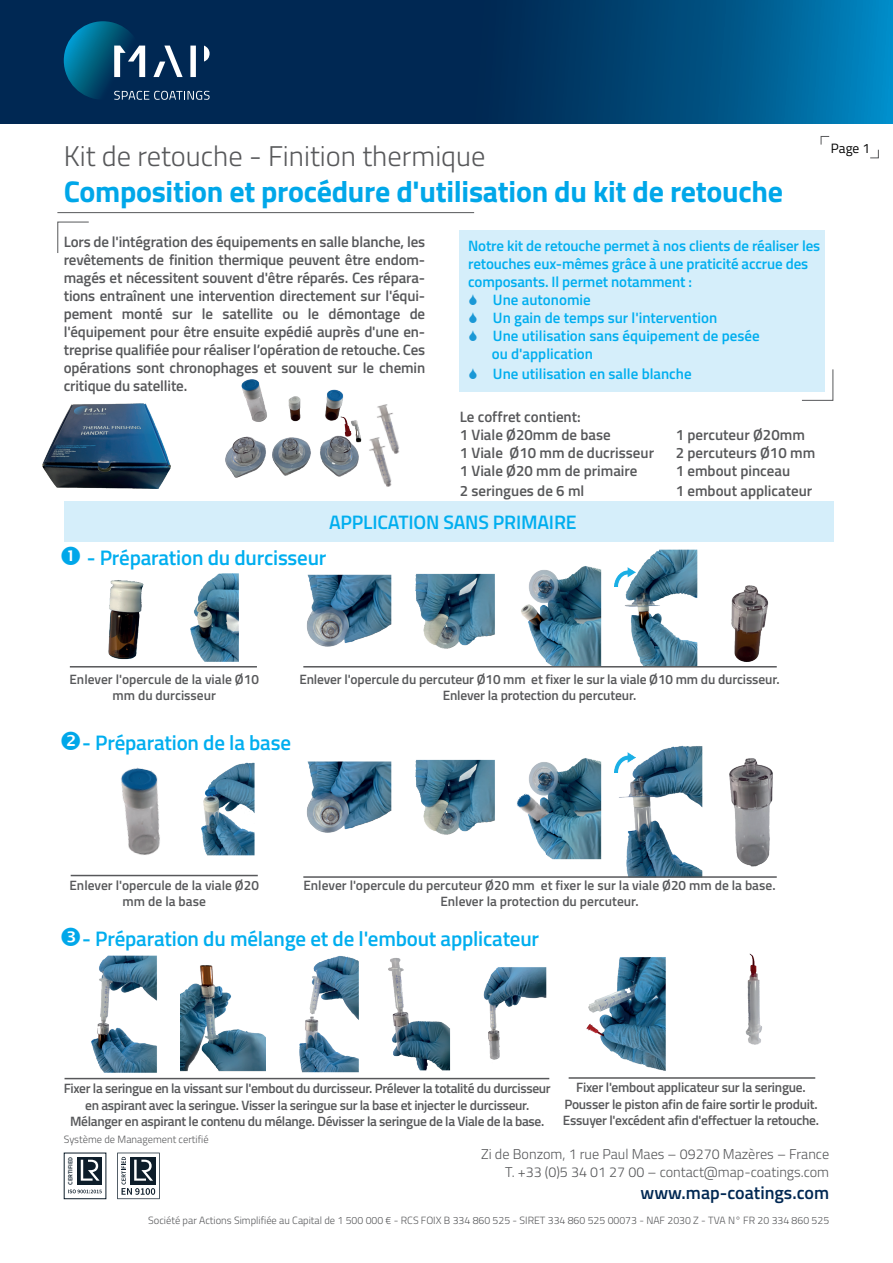
<style>
.page{position:relative;width:893px;height:1263px;background:#fff}
.page>*{position:absolute;margin:0;border:0;box-sizing:border-box;transform-origin:0 0}
.t1{font:700 30px "Titillium";letter-spacing:-.01em;color:#00a7e9}
.t2{font:300 28.5px "Titillium";color:#57585a}
.t3{font:600 21px "Titillium";letter-spacing:-.01em;color:#00aeef}
.t4{font:600 19.5px "Titillium";letter-spacing:-.01em;color:#00aeef}
.t5{font:600 18px "Titillium";color:#002853}
.t6{font:600 15px/18px "Titillium";color:#57585a;text-align:justify}
.t7{font:600 15px "Titillium";letter-spacing:-.01em;color:#00aeef}
.t8{font:300 14.25px/18px "Titillium";color:#57585a;text-align:right}
.t9{font:600 13.5px/16.2px "Titillium";letter-spacing:-.02em;color:#57585a;text-align:center}
.t10{font:600 13.5px/16.2px "Titillium";color:#57585a;text-align:center}
.t11{font:13.5px "Titillium Web";color:#000001}
.t12{font:300 10.5px "Titillium";color:#57585a}
.t13{font:600 6.3px "Source Sans Pro";color:#0d1d2a}
</style>
<div class="page">
<svg style="left:57px;top:221px;width:32px;height:32px"></svg>
<hr style="left:57px;top:212px;width:417px;height:1px;background:#57585a">
<svg style="left:117px;top:1152px;width:43px;height:47px"></svg>
<svg style="left:77px;top:1157px;width:25px;height:27px"></svg>
<svg style="left:81px;top:1160px;width:19px;height:21px"></svg>
<svg style="left:68px;top:1189px;width:34px;height:4px"></svg>
<svg style="left:0;top:0;width:893px;height:123px"></svg>
<svg style="left:64px;top:21px;width:78px;height:79px"></svg>
<svg style="left:114px;top:46px;width:31px;height:31px"></svg>
<svg style="left:153px;top:46px;width:30px;height:31px"></svg>
<svg style="left:190px;top:46px;width:20px;height:31px"></svg>
<svg style="left:114px;top:91px;width:96px;height:9px"></svg>
<svg style="left:801px;top:369px;width:33px;height:32px"></svg>
<div style="left:460px;top:230px;width:365px;height:161px;background:#d5eefa"></div>
<svg style="left:820px;top:136px;width:10px;height:9px"></svg>
<svg style="left:870px;top:149px;width:9px;height:10px"></svg>
<img style="left:225px;top:379px;width:132px;height:99px">
<img style="left:43px;top:404px;width:127px;height:84px">
<img style="left:320px;top:412px;width:38px;height:29px">
<img style="left:69px;top:573px;width:163px;height:95px">
<img style="left:183px;top:574px;width:56px;height:88px">
<img style="left:306px;top:574px;width:86px;height:73px">
<img style="left:415px;top:573px;width:80px;height:76px">
<img style="left:519px;top:566px;width:85px;height:102px">
<img style="left:625px;top:549px;width:73px;height:117px">
<img style="left:713px;top:585px;width:64px;height:83px">
<img style="left:306px;top:761px;width:86px;height:72px">
<img style="left:415px;top:759px;width:80px;height:76px">
<img style="left:529px;top:758px;width:73px;height:102px">
<img style="left:121px;top:767px;width:39px;height:88px">
<img style="left:201px;top:762px;width:54px;height:94px">
<img style="left:517px;top:788px;width:34px;height:45px">
<img style="left:614px;top:745px;width:84px;height:131px">
<img style="left:698px;top:746px;width:75px;height:130px">
<hr style="left:303px;top:666px;width:474px;height:1px;background:#57585a">
<hr style="left:303px;top:876px;width:474px;height:2px;background:#57585a">
<hr style="left:70px;top:666px;width:187px;height:1px;background:#57585a">
<hr style="left:71px;top:875px;width:187px;height:1px;background:#57585a">
<img style="left:91px;top:955px;width:66px;height:118px">
<hr style="left:65px;top:1078px;width:484px;height:1px;background:#57585a">
<img style="left:181px;top:965px;width:85px;height:107px">
<img style="left:299px;top:956px;width:60px;height:116px">
<img style="left:388px;top:958px;width:63px;height:113px">
<img style="left:483px;top:967px;width:64px;height:93px">
<hr style="left:569px;top:1077px;width:246px;height:2px;background:#57585a">
<img style="left:357px;top:423px;width:35px;height:64px">
<img style="left:365px;top:404px;width:35px;height:54px">
<img style="left:586px;top:957px;width:80px;height:114px">
<img style="left:745px;top:953px;width:17px;height:92px">
<div style="left:64px;top:502px;width:769px;height:40px;background:#d5eefa"></div>
<img style="left:614px;top:567px;width:22px;height:20px">
<img style="left:614px;top:753px;width:22px;height:19px">
<h2 class="t2" style="left:64px;top:135px;width:423px">Kit de retouche - Finition thermique</h2>
<h1 class="t1" style="left:64px;top:169px;width:721px">Composition et procédure d'utilisation du kit de retouche</h1>
<p class="t6" style="left:64px;top:232px;width:363px">Lors de l'intégration des équipements en salle blanche, les revêtements de finition thermique peuvent être endom&shy;magés et nécessitent souvent d'être réparés. Ces répara&shy;tions entraînent une intervention directement sur l'équi&shy;pement monté sur le satellite ou le démontage de l'équipement pour être ensuite expédié auprès d'une en&shy;treprise qualifiée pour réaliser l’opération de retouche. Ces opérations sont chronophages et souvent sur le chemin critique du satellite.</p>
<p class="t7" style="left:468px;top:235px;width:353px">Notre kit de retouche permet à nos clients de réaliser les</p>
<p class="t7" style="left:468px;top:253px;width:342px">retouches eux-mêmes grâce à une praticité accrue des</p>
<p class="t7" style="left:468px;top:271px;width:225px">composants. Il permet notamment :</p>
<p class="t7" style="left:493px;top:289px;width:99px">Une autonomie</p>
<p class="t7" style="left:493px;top:307px;width:226px">Un gain de temps sur l'intervention</p>
<p class="t7" style="left:493px;top:325px;width:268px">Une utilisation sans équipement de pesée</p>
<p class="t7" style="left:492px;top:343px;width:103px">ou d'application</p>
<p class="t7" style="left:493px;top:363px;width:200px">Une utilisation en salle blanche</p>
<p class="t6" style="left:460px;top:407px;width:152px">Le coffret contient:<br>1 Viale Ø20mm de base</p>
<p class="t6" style="left:676px;top:425px;width:131px">1 percuteur Ø20mm</p>
<p class="t6" style="left:460px;top:443px;width:196px">1 Viale Ø10 mm de ducrisseur</p>
<p class="t6" style="left:676px;top:443px;width:141px">2 percuteurs Ø10 mm</p>
<p class="t6" style="left:460px;top:461px;width:179px">1 Viale Ø20 mm de primaire</p>
<p class="t6" style="left:676px;top:461px;width:116px">1 embout pinceau</p>
<p class="t6" style="left:460px;top:481px;width:126px">2 seringues de 6 ml</p>
<p class="t6" style="left:676px;top:481px;width:138px">1 embout applicateur</p>
<h3 class="t4" style="left:329px;top:507px;width:249px">APPLICATION SANS PRIMAIRE</h3>
<h3 class="t3" style="left:87px;top:541px;width:241px">- Préparation du durcisseur</h3>
<p class="t11" style="left:831px;top:138px;width:40px">Page 1</p>
<p class="t10" style="left:70px;top:670px;width:191px">Enlever l'opercule de la viale Ø10 mm du durcisseur</p>
<p class="t9" style="left:299px;top:670px;width:482px">Enlever l'opercule du percuteur Ø10 mm et fixer le sur la viale Ø10 mm du durcisseur.<br>Enlever la protection du percuteur.</p>
<h3 class="t3" style="left:82px;top:727px;width:210px">- Préparation de la base</h3>
<p class="t10" style="left:70px;top:876px;width:191px">Enlever l'opercule de la viale Ø20 mm de la base</p>
<p class="t10" style="left:303px;top:876px;width:474px">Enlever l'opercule du percuteur Ø20 mm et fixer le sur la viale Ø20 mm de la base.<br>Enlever la protection du percuteur.</p>
<h3 class="t3" style="left:82px;top:923px;width:458px">- Préparation du mélange et de l'embout applicateur</h3>
<p class="t9" style="left:64px;top:1080px;width:488px">Fixer la seringue en la vissant sur l'embout du durcisseur. Prélever la totalité du durcisseur en aspirant avec la seringue. Visser la seringue sur la base et injecter le durcisseur.<br>Mélanger en aspirant le contenu du mélange. Dévisser la seringue de la Viale de la base.</p>
<p class="t9" style="left:563px;top:1079px;width:258px">Fixer l'embout applicateur sur la seringue.<br>Pousser le piston afin de faire sortir le produit.<br>Essuyer l'excédent afin d'effectuer la retouche.</p>
<p class="t12" style="left:64px;top:1132px;width:146px">Système de Management certifié</p>
<p class="t13" style="left:66px;top:1185px;width:30px;rotate:-90deg">CERTIFIED</p>
<p class="t8" style="left:481px;top:1144px;width:349px">Zi de Bonzom, 1 rue Paul Maes – 09270 Mazères – France<br>T. +33 (0)5 34 01 27 00 – contact@map-coatings.com</p>
<p class="t5" style="left:640px;top:1179px;width:190px">www.map-coatings.com</p>
<p class="t12" style="left:148px;top:1213px;width:682px">Société par Actions Simplifiée au Capital de 1 500 000 € - RCS FOIX B 334 860 525 - SIRET 334 860 525 00073 - NAF 2030 Z - TVA N° FR 20 334 860 525</p>
</div>
